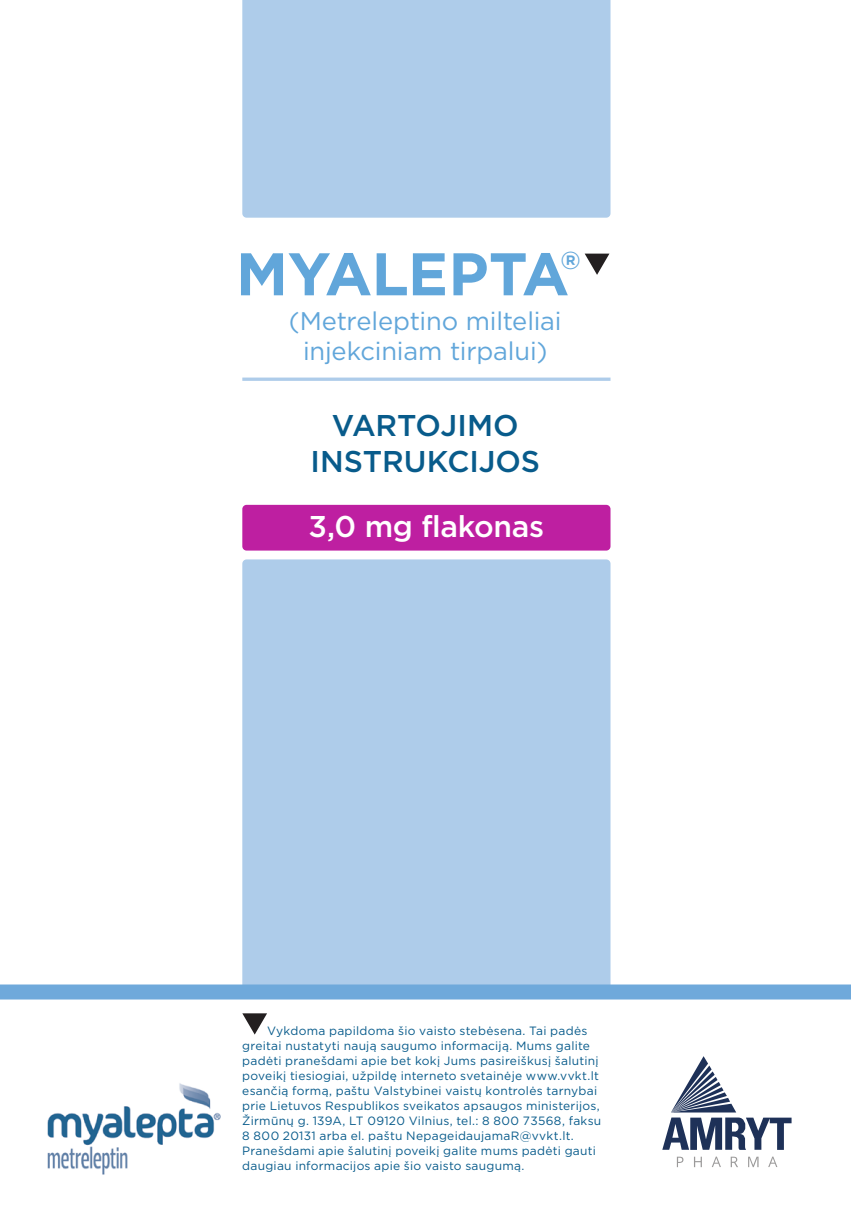
<style>
.page{position:relative;width:851px;height:1221px;background:#fff}
.page>*{position:absolute;margin:0;border:0;box-sizing:border-box;transform-origin:0 0}
.t1{font:700 60px "Gotham";letter-spacing:-.01em;color:#61a6da}
.t2{font:500 30px/36px "Gotham";letter-spacing:-.005em;color:#085b8b;text-align:center}
.t3{font:500 30px "Gotham";letter-spacing:-.01em;color:#fff}
.t4{font:25.5px/30px "Gotham";letter-spacing:-.01em;color:#61a6da;text-align:center}
.t5{font:700 24.45px "Gotham";color:#61a6da}
.t6{font:12px/15px "Gotham";letter-spacing:.02em;color:#085b8b}
</style>
<div class="page">
<div style="left:242px;top:505px;width:368px;height:45px;background:#be1fa1;border-radius:4px"></div>
<div style="left:242px;top:559px;width:368px;height:432px;background:#aeccea;border-radius:4px"></div>
<div style="left:242px;top:0;width:368px;height:218px;background:#aeccea"></div>
<svg style="left:242px;top:377px;width:368px;height:4px"></svg>
<svg style="left:584px;top:253px;width:25px;height:22px"></svg>
<div style="left:0;top:984px;width:850px;height:15px;background:#6fa9db"></div>
<svg style="left:662px;top:1056px;width:129px;height:93px"></svg>
<svg style="left:676px;top:1156px;width:101px;height:11px"></svg>
<img style="left:47px;top:1083px;width:174px;height:90px">
<svg style="left:242px;top:1013px;width:25px;height:21px"></svg>
<p class="t5" style="left:560px;top:246px;width:22px">®</p>
<p class="t1" style="left:236px;top:239px;width:335px">MYALEPTA</p>
<p class="t4" style="left:289px;top:305px;width:274px">(Metreleptino milteliai injekciniam tirpalui)</p>
<p class="t2" style="left:310px;top:407px;width:231px">VARTOJIMO<br>INSTRUKCIJOS</p>
<p class="t3" style="left:308px;top:509px;width:237px">3,0 mg flakonas</p>
<p class="t6" style="left:242px;top:1022px;width:360px;text-indent:25px">Vykdoma papildoma šio vaisto stebėsena. Tai padės greitai nustatyti naują saugumo informaciją. Mums galite padėti pranešdami apie bet kokį Jums pasireiškusį šalutinį poveikį tiesiogiai, užpildę interneto svetainėje www.vvkt.lt esančią formą, paštu Valstybinei vaistų kontrolės tarnybai prie Lietuvos Respublikos sveikatos apsaugos ministerijos, Žirmūnų g. 139A, LT 09120 Vilnius, tel.: 8 800 73568, faksu 8 800 20131 arba el. paštu NepageidaujamaR@vvkt.lt.<br>Pranešdami apie šalutinį poveikį galite mums padėti gauti daugiau informacijos apie šio vaisto saugumą.</p>
</div>
